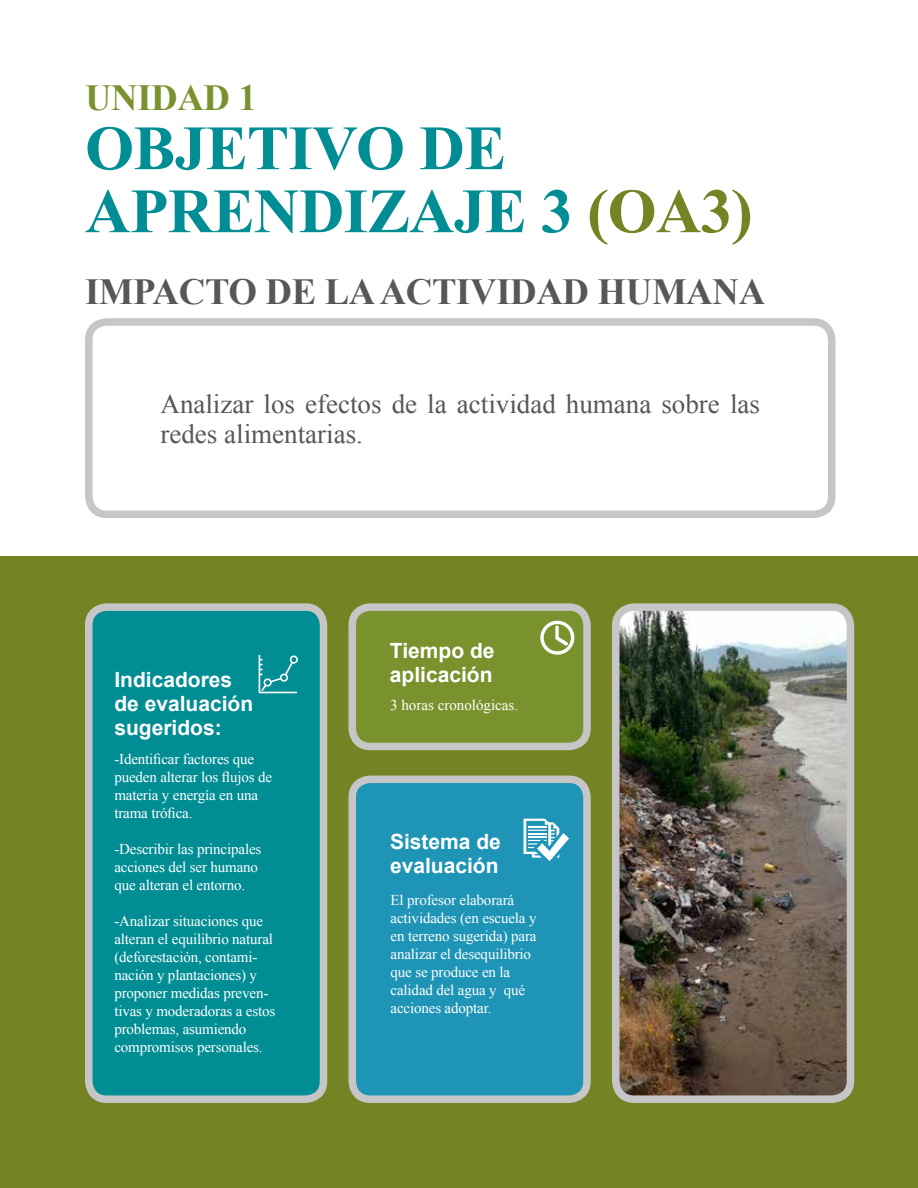
<style>
.page{position:relative;width:918px;height:1188px;background:#fff}
.page>*{position:absolute;margin:0;border:0;box-sizing:border-box;transform-origin:0 0}
.t1{font:700 63px/63px "Times New Roman";letter-spacing:-.01em;color:#008d94}
.t2{font:700 36.75px "Times New Roman";letter-spacing:-.01em;color:#575756}
.t3{font:700 36.75px "Times New Roman";letter-spacing:-.01em;color:#7a922e}
.t4{font:27px/30px "Times New Roman";color:#575756}
.t5{font:700 21px/24px "Arial";color:#fff}
.t6{font:15px/18px "Times New Roman";letter-spacing:-.01em;color:#fff}
.s1{color:#748324}
</style>
<div class="page">
<div style="left:0;top:557px;width:918px;height:631px;background:#748324"></div>
<img style="left:621px;top:612px;width:224px;height:482px">
<div style="left:612px;top:603px;width:242px;height:500px;border:8px solid #c6c6c6;border-radius:19px"></div>
<div style="left:89px;top:607px;width:235px;height:492px;background:#008d94;border-radius:18px"></div>
<div style="left:85px;top:603px;width:242px;height:500px;border:8px solid #c6c6c6;border-radius:18px"></div>
<div style="left:352px;top:779px;width:235px;height:320px;background:#1e94b6;border-radius:18px"></div>
<div style="left:349px;top:776px;width:242px;height:327px;border:8px solid #c6c6c6;border-radius:18px"></div>
<div style="left:85px;top:318px;width:751px;height:200px;border:8px solid #c6c6c6;border-radius:18px"></div>
<svg style="left:524px;top:819px;width:45px;height:42px"></svg>
<svg style="left:259px;top:655px;width:39px;height:38px"></svg>
<div style="left:352px;top:607px;width:235px;height:139px;background:#7a922e;border-radius:18px"></div>
<div style="left:349px;top:603px;width:242px;height:147px;border:8px solid #c6c6c6;border-radius:18px"></div>
<svg style="left:540px;top:621px;width:34px;height:34px"></svg>
<h2 class="t3" style="left:85px;top:72px;width:173px">UNIDAD 1</h2>
<h1 class="t1" style="left:85px;top:115px;width:378px">OBJETIVO DE<br>APRENDI</h1>
<h1 class="t1" style="left:368px;top:178px;width:387px">ZAJE 3 <span class="s1">(OA3)</span></h1>
<h2 class="t2" style="left:85px;top:266px;width:95px">IMPACTO</h2>
<h2 class="t2" style="left:266px;top:266px;width:138px">DELAACTI</h2>
<h2 class="t2" style="left:470px;top:266px;width:50px">VIDAD</h2>
<h2 class="t2" style="left:598px;top:266px;width:29px">HUMANA</h2>
<h3 class="t4" style="left:161px;top:388px;width:601px">Analizar los efectos de la actividad humana sobre las redes alimentarias.</h3>
<h3 class="t5" style="left:114px;top:669px;width:140px">Indicadores de evaluación sugeridos:</h3>
<p class="t6" style="left:114px;top:749px;width:159px">-Identificar factores que pueden alterar los flujos de materia y energía en una trama trófica.</p>
<p class="t6" style="left:114px;top:839px;width:149px">-Describir las principales acciones del ser humano que alteran el entorno.</p>
<p class="t6" style="left:114px;top:911px;width:162px">-Analizar situaciones que alteran el equilibrio natural (deforestación, contami&shy;nación y plantaciones) y proponer medidas preven&shy;tivas y moderadoras a estos problemas, asumiendo compromisos personales.</p>
<h3 class="t5" style="left:390px;top:639px;width:106px">Tiempo de aplicación</h3>
<p class="t6" style="left:390px;top:696px;width:129px">3 horas cronológicas.</p>
<h3 class="t5" style="left:390px;top:831px;width:112px">Sistema de evaluación</h3>
<p class="t6" style="left:391px;top:891px;width:147px">El profesor elaborará actividades (en escuela y en terreno sugerida) para analizar el desequilibrio que se produce en la calidad del agua y qué acciones adoptar.</p>
</div>
